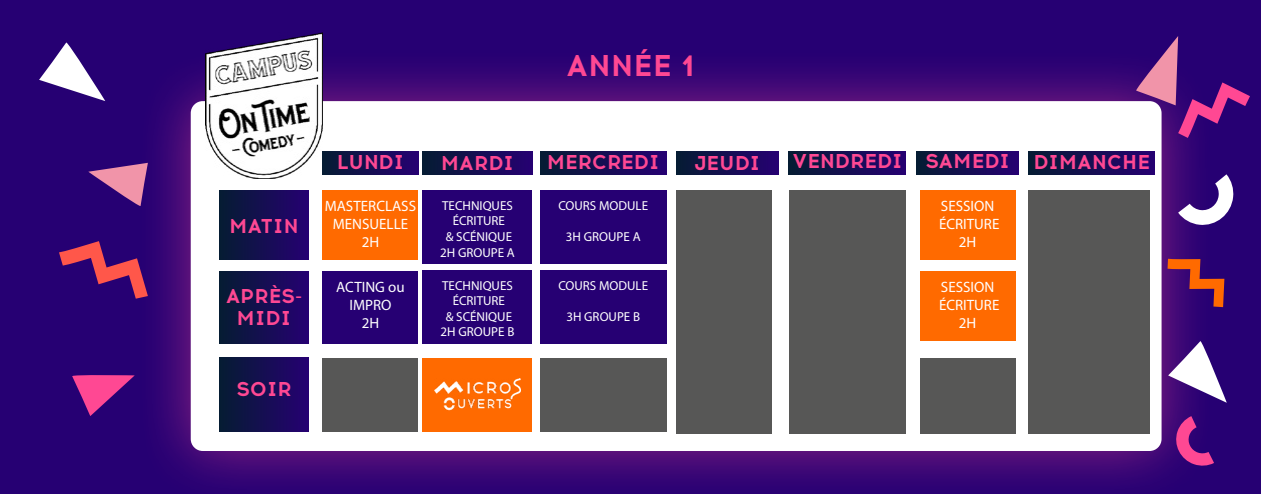
<style>
.page{position:relative;width:1261px;height:494px;background:#260073}
.page>*{position:absolute;margin:0;border:0;box-sizing:border-box;transform-origin:0 0}
.t1{font:700 30px "Acrom";letter-spacing:.01em;color:#ff4893}
.t2{font:700 20px/22px "Acrom";letter-spacing:.01em;color:#ff4893;text-align:center}
.t3{font:15px/18px "Myriad Pro";color:#fff;text-align:center}
.t4{font:13px/15.6px "Myriad Pro";color:#fff;text-align:center}
</style>
<div class="page">
<div style="left:135px;top:45px;width:1083px;height:449px;background:#ff4893;opacity:.5"></div>
<div style="left:191px;top:101px;width:971px;height:350px;background:#fff;border-radius:12px"></div>
<img style="left:206px;top:32px;width:116px;height:147px">
<div style="left:322px;top:151px;width:96px;height:23px;background:linear-gradient(to right,#051c32,#250171)"></div>
<div style="left:219px;top:190px;width:90px;height:70px;background:linear-gradient(to right,#051c32,#250171)"></div>
<div style="left:219px;top:271px;width:90px;height:72px;background:linear-gradient(to right,#051c32,#250171)"></div>
<div style="left:219px;top:358px;width:90px;height:73px;background:linear-gradient(to right,#051c32,#250171)"></div>
<div style="left:422px;top:151px;width:110px;height:23px;background:linear-gradient(to right,#051c32,#250171)"></div>
<div style="left:540px;top:151px;width:127px;height:23px;background:linear-gradient(to right,#051c33,#260072)"></div>
<div style="left:676px;top:151px;width:102px;height:23px;background:linear-gradient(to right,#051c33,#250171)"></div>
<div style="left:789px;top:151px;width:117px;height:23px;background:linear-gradient(to right,#051c33,#250072)"></div>
<div style="left:917px;top:151px;width:102px;height:23px;background:linear-gradient(to right,#051c33,#250171)"></div>
<div style="left:1028px;top:151px;width:127px;height:23px;background:linear-gradient(to right,#051c33,#260072)"></div>
<div style="left:322px;top:190px;width:96px;height:70px;background:#ff6a00"></div>
<div style="left:920px;top:190px;width:96px;height:70px;background:#ff6a00"></div>
<div style="left:676px;top:190px;width:96px;height:243px;background:#575756"></div>
<div style="left:789px;top:190px;width:117px;height:243px;background:#575756"></div>
<div style="left:1028px;top:190px;width:122px;height:243px;background:#575756"></div>
<div style="left:322px;top:358px;width:96px;height:73px;background:#575756"></div>
<div style="left:540px;top:358px;width:127px;height:73px;background:#575756"></div>
<div style="left:920px;top:358px;width:96px;height:75px;background:#575756"></div>
<div style="left:920px;top:271px;width:96px;height:70px;background:#ff6a00"></div>
<div style="left:322px;top:271px;width:96px;height:72px;background:#260073"></div>
<div style="left:422px;top:270px;width:110px;height:73px;background:#260073"></div>
<div style="left:422px;top:358px;width:110px;height:73px;background:#ff6a00"></div>
<div style="left:422px;top:190px;width:110px;height:73px;background:#260073"></div>
<div style="left:540px;top:190px;width:127px;height:73px;background:#260073"></div>
<div style="left:540px;top:270px;width:127px;height:73px;background:#260073"></div>
<img style="left:434px;top:378px;width:87px;height:33px">
<svg style="left:59px;top:241px;width:89px;height:58px"></svg>
<svg style="left:88px;top:163px;width:60px;height:45px"></svg>
<svg style="left:39px;top:42px;width:66px;height:59px"></svg>
<svg style="left:1173px;top:416px;width:41px;height:50px"></svg>
<svg style="left:1168px;top:339px;width:59px;height:64px"></svg>
<svg style="left:1134px;top:36px;width:116px;height:102px"></svg>
<svg style="left:1178px;top:174px;width:56px;height:52px"></svg>
<svg style="left:72px;top:375px;width:63px;height:41px"></svg>
<svg style="left:1168px;top:259px;width:56px;height:48px"></svg>
<h1 class="t1" style="left:566px;top:44px;width:130px">ANNÉE 1</h1>
<h2 class="t2" style="left:229px;top:215px;width:71px">MATIN</h2>
<h2 class="t2" style="left:226px;top:285px;width:78px">APRÈS-<br>MIDI</h2>
<h2 class="t2" style="left:236px;top:378px;width:57px">SOIR</h2>
<h2 class="t2" style="left:337px;top:152px;width:69px">LUNDI</h2>
<h2 class="t2" style="left:441px;top:153px;width:74px">MARDI</h2>
<h2 class="t2" style="left:547px;top:152px;width:114px">MERCREDI</h2>
<h2 class="t2" style="left:694px;top:153px;width:68px">JEUDI</h2>
<h2 class="t2" style="left:792px;top:151px;width:359px">VENDREDI SAMEDI DIMANCHE</h2>
<p class="t4" style="left:440px;top:197px;width:76px">TECHNIQUES<br>ÉCRITURE<br>&amp; SCÉNIQUE<br>2H GROUPE A</p>
<p class="t4" style="left:558px;top:197px;width:91px">COURS MODULE</p>
<p class="t3" style="left:325px;top:197px;width:93px">MASTERCLASS<br>MENSUELLE<br>2H</p>
<p class="t3" style="left:939px;top:197px;width:62px">SESSION<br>ÉCRITURE<br>2H</p>
<p class="t3" style="left:939px;top:278px;width:62px">SESSION<br>ÉCRITURE<br>2H</p>
<p class="t4" style="left:566px;top:229px;width:76px">3H GROUPE A</p>
<p class="t4" style="left:558px;top:277px;width:91px">COURS MODULE</p>
<p class="t4" style="left:566px;top:308px;width:75px">3H GROUPE B</p>
<p class="t3" style="left:336px;top:278px;width:70px">ACTING ou<br>IMPRO<br>2H</p>
<p class="t4" style="left:441px;top:277px;width:75px">TECHNIQUES<br>ÉCRITURE<br>&amp; SCÉNIQUE<br>2H GROUPE B</p>
</div>
